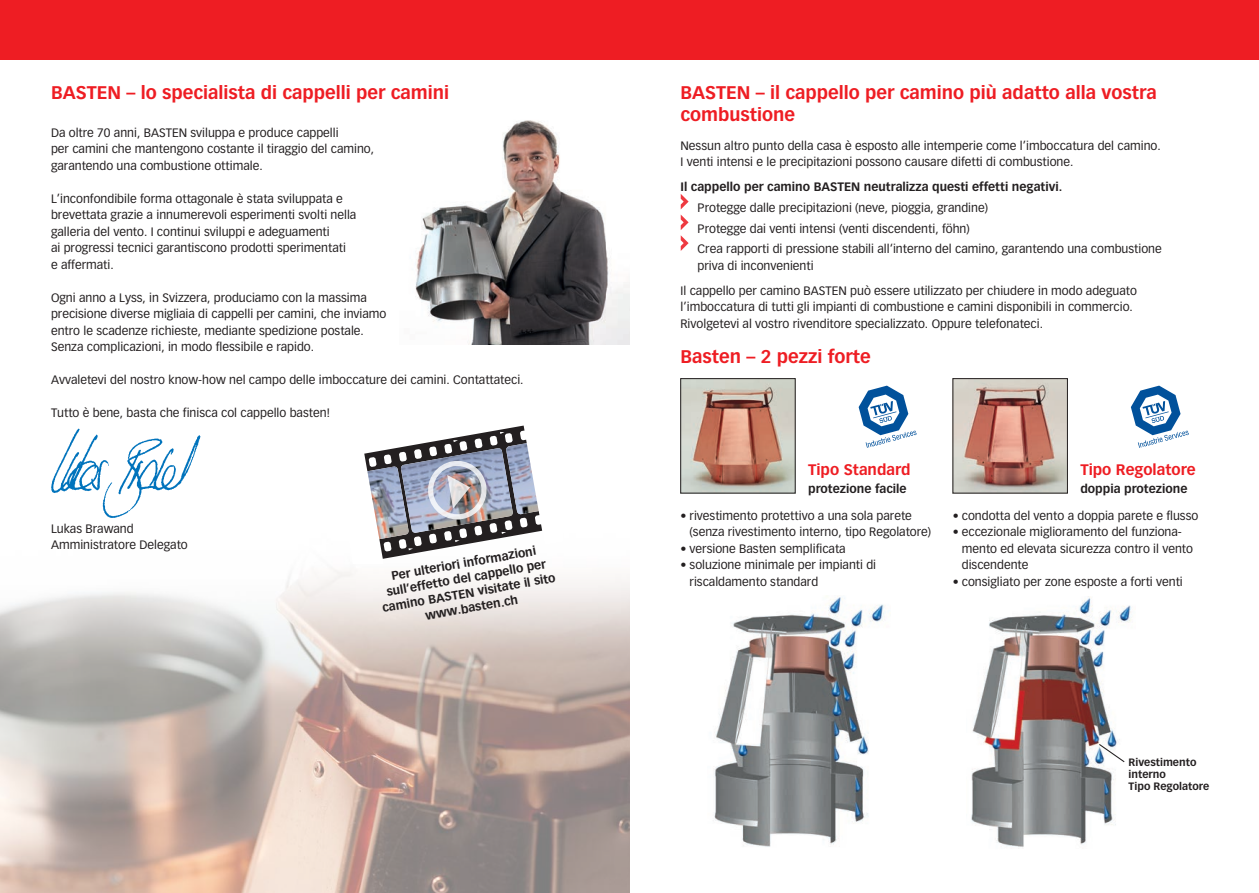
<style>
.page{position:relative;width:1259px;height:893px;background:#fff}
.page>*{position:absolute;margin:0;border:0;box-sizing:border-box;transform-origin:0 0}
.t1{font:700 18px/21.6px "Vectora LT Std";color:#ee1d23}
.t2{font:700 15px "Vectora LT Std";color:#ee1d23}
.t3{font:12px/16.5px "Vectora LT Std";color:#231f20}
.t4{font:700 12px/15px "Vectora LT Std";color:#231f20;text-align:center}
.t5{font:700 10.5px/12px "Vectora LT Std";color:#231f20}
</style>
<div class="page">
<img style="left:971px;top:596px;width:160px;height:251px">
<img style="left:714px;top:595px;width:172px;height:252px">
<svg style="left:681px;top:194px;width:7px;height:15px"></svg>
<svg style="left:681px;top:215px;width:7px;height:36px"></svg>
<img style="left:682px;top:380px;width:111px;height:111px">
<div style="left:680px;top:378px;width:115px;height:115px;border:1px solid #231f20"></div>
<img style="left:954px;top:380px;width:111px;height:111px">
<svg style="left:1098px;top:743px;width:27px;height:20px"></svg>
<svg style="left:858px;top:386px;width:58px;height:62px"></svg>
<img style="left:0;top:568px;width:629px;height:325px">
<img style="left:51px;top:428px;width:150px;height:90px">
<img style="left:415px;top:120px;width:214px;height:224px">
<svg style="left:1130px;top:386px;width:59px;height:62px"></svg>
<svg style="left:364px;top:425px;width:179px;height:134px"></svg>
<div style="left:0;top:0;width:1259px;height:60px;background:#ee1d23"></div>
<h1 class="t1" style="left:51px;top:82px;width:400px">BASTEN – lo specialista di cappelli per camini</h1>
<h1 class="t1" style="left:680px;top:82px;width:478px">BASTEN – il cappello per camino più adatto alla vostra combustione</h1>
<p class="t3" style="left:51px;top:124px;width:325px">Da oltre 70 anni, BASTEN sviluppa e produce cappelli<br>per camini che mantengono costante il tiraggio del camino, garantendo una combustione ottimale.</p>
<p class="t3" style="left:51px;top:190px;width:307px">L’inconfondibile forma ottagonale è stata sviluppata e brevettata grazie a innumerevoli esperimenti svolti nella galleria del vento. I continui sviluppi e adeguamenti<br>ai progressi tecnici garantiscono prodotti sperimentati<br>e affermati.</p>
<p class="t3" style="left:51px;top:289px;width:337px">Ogni anno a Lyss, in Svizzera, produciamo con la massima precisione diverse migliaia di cappelli per camini, che inviamo entro le scadenze richieste, mediante spedizione postale.<br>Senza complicazioni, in modo flessibile e rapido.</p>
<p class="t3" style="left:51px;top:372px;width:474px">Avvaletevi del nostro know-how nel campo delle imboccature dei camini. Contattateci.</p>
<p class="t3" style="left:51px;top:405px;width:281px">Tutto è bene, basta che finisca col cappello basten!</p>
<p class="t3" style="left:51px;top:520px;width:138px">Lukas Brawand<br>Amministratore Delegato</p>
<p class="t4" style="left:376px;top:571px;width:177px;rotate:-10deg">Per ulteriori informazioni sull’effetto del cappello per camino BASTEN visitate il sito www.basten.ch</p>
<p class="t3" style="left:680px;top:137px;width:482px">Nessun altro punto della casa è esposto alle intemperie come l’imboccatura del camino.<br>I venti intensi e le precipitazioni possono causare difetti di combustione.</p>
<p class="t4" style="left:680px;top:179px;width:383px">Il cappello per camino BASTEN neutralizza questi effetti negativi.</p>
<p class="t3" style="left:697px;top:197px;width:466px;line-height:20.7px">Protegge dalle precipitazioni (neve, pioggia, grandine)<br>Protegge dai venti intensi (venti discendenti, föhn)<br>Crea rapporti di pressione stabili all‘interno del camino, garantendo una combustione</p>
<p class="t3" style="left:680px;top:253px;width:458px;line-height:25px;text-indent:17px">priva di inconvenienti<br>Il cappello per camino BASTEN può essere utilizzato per chiudere in modo adeguato</p>
<p class="t3" style="left:680px;top:299px;width:454px">l’imboccatura di tutti gli impianti di combustione e camini disponibili in commercio.<br>Rivolgetevi al vostro rivenditore specializzato. Oppure telefonateci.</p>
<h1 class="t1" style="left:680px;top:345px;width:192px">Basten – 2 pezzi forte</h1>
<p class="t2" style="left:808px;top:461px;width:104px">Tipo Standard</p>
<p class="t4" style="left:808px;top:481px;width:100px">protezione facile</p>
<p class="t3" style="left:689px;top:507px;width:243px;text-indent:-9px">• rivestimento protettivo a una sola parete (senza rivestimento interno, tipo Regolatore)</p>
<p class="t3" style="left:680px;top:540px;width:167px">• versione Basten semplificata</p>
<p class="t3" style="left:689px;top:557px;width:188px;text-indent:-9px">• soluzione minimale per impianti di riscaldamento standard</p>
<p class="t2" style="left:1080px;top:461px;width:117px">Tipo Regolatore</p>
<p class="t4" style="left:1080px;top:481px;width:109px">doppia protezione</p>
<p class="t3" style="left:952px;top:507px;width:247px">• condotta del vento a doppia parete e flusso</p>
<p class="t3" style="left:961px;top:524px;width:233px;text-indent:-9px">• eccezionale miglioramento del funziona&shy;mento ed elevata sicurezza contro il vento discendente</p>
<p class="t3" style="left:952px;top:573px;width:232px">• consigliato per zone esposte a forti venti</p>
<p class="t5" style="left:1128px;top:756px;width:82px">Rivestimento interno<br>Tipo Regolatore</p>
</div>
